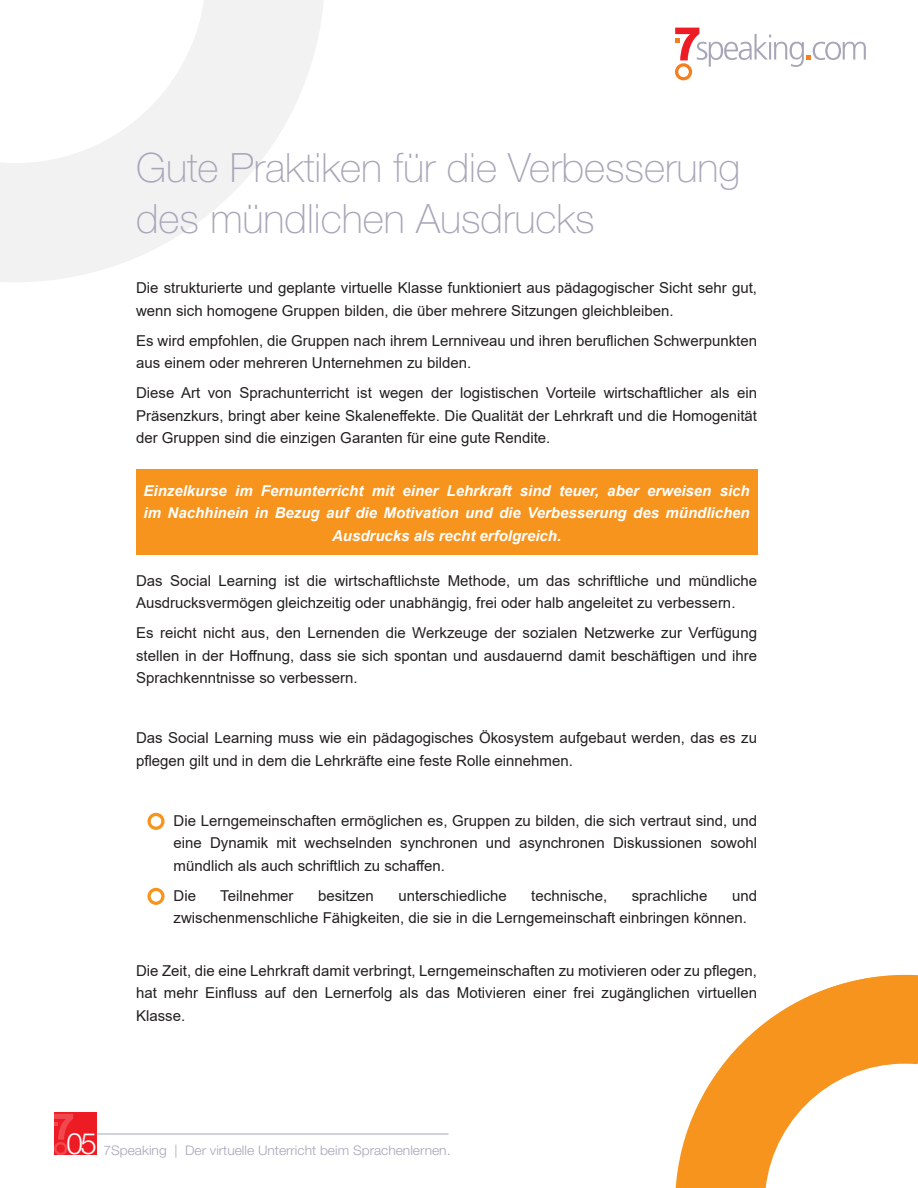
<style>
.page{position:relative;width:918px;height:1188px;background:#fff}
.page>*{position:absolute;margin:0;border:0;box-sizing:border-box;transform-origin:0 0}
.t1{font:100 40.5px/51.2px "Helvetica Neue LT Std";color:#a7a6b8}
.t2{font:300 29.55px "Helvetica Neue LT Std";color:#fff}
.t3{font:15px/22.5px "Arial";color:#231f20}
.t4{font:italic 700 15px/22.5px "Arial";color:#fff;text-align:center}
.t5{font:300 13.2px "Helvetica Neue LT Std";color:#a7a6b8;scale:1.05 1}
</style>
<div class="page">
<svg style="left:0;top:0;width:324px;height:282px"></svg>
<div style="left:54px;top:1113px;width:43px;height:42px;background:#ed1c24"></div>
<hr style="left:97px;top:1134px;width:351px;height:1px;background:#a7a6b8">
<svg style="left:675px;top:28px;width:191px;height:52px"></svg>
<svg style="left:54px;top:1114px;width:19px;height:41px"></svg>
<div style="left:136px;top:469px;width:621px;height:86px;background:#f7941d"></div>
<svg style="left:147px;top:813px;width:18px;height:17px"></svg>
<svg style="left:147px;top:888px;width:18px;height:17px"></svg>
<svg style="left:676px;top:975px;width:242px;height:213px"></svg>
<p class="t1" style="left:136px;top:142px;width:606px">Gute Praktiken für die Verbesserung des mündlichen Ausdrucks</p>
<p class="t3" style="left:136px;top:277px;width:623px">Die strukturierte und geplante virtuelle Klasse funktioniert aus pädagogischer Sicht sehr gut, wenn sich homogene Gruppen bilden, die über mehrere Sitzungen gleichbleiben.</p>
<p class="t3" style="left:136px;top:329px;width:622px">Es wird empfohlen, die Gruppen nach ihrem Lernniveau und ihren beruflichen Schwerpunkten aus einem oder mehreren Unternehmen zu bilden.</p>
<p class="t3" style="left:136px;top:382px;width:622px;text-align:justify">Diese Art von Sprachunterricht ist wegen der logistischen Vorteile wirtschaftlicher als ein Präsenzkurs, bringt aber keine Skaleneffekte. Die Qualität der Lehrkraft und die Homogenität der Gruppen sind die einzigen Garanten für eine gute Rendite.</p>
<p class="t4" style="left:144px;top:480px;width:608px">Einzelkurse im Fernunterricht mit einer Lehrkraft sind teuer, aber erweisen sich im Nachhinein in Bezug auf die Motivation und die Verbesserung des mündlichen<br>Ausdrucks als recht erfolgreich.</p>
<p class="t3" style="left:136px;top:569px;width:622px">Das Social Learning ist die wirtschaftlichste Methode, um das schriftliche und mündliche<br>Ausdrucksvermögen gleichzeitig oder unabhängig, frei oder halb angeleitet zu verbessern.</p>
<p class="t3" style="left:136px;top:622px;width:622px;text-align:justify">Es reicht nicht aus, den Lernenden die Werkzeuge der sozialen Netzwerke zur Verfügung stellen in der Hoffnung, dass sie sich spontan und ausdauernd damit beschäftigen und ihre Sprachkenntnisse so verbessern.</p>
<p class="t3" style="left:136px;top:727px;width:622px">Das Social Learning muss wie ein pädagogisches Ökosystem aufgebaut werden, das es zu pflegen gilt und in dem die Lehrkräfte eine feste Rolle einnehmen.</p>
<p class="t3" style="left:174px;top:809px;width:585px;text-align:justify">Die Lerngemeinschaften ermöglichen es, Gruppen zu bilden, die sich vertraut sind, und eine Dynamik mit wechselnden synchronen und asynchronen Diskussionen sowohl mündlich als auch schriftlich zu schaffen.</p>
<p class="t3" style="left:174px;top:884px;width:24px">Die</p>
<p class="t3" style="left:220px;top:884px;width:75px">Teilnehmer</p>
<p class="t3" style="left:318px;top:884px;width:57px">besitzen</p>
<p class="t3" style="left:398px;top:884px;width:110px">unterschiedliche</p>
<p class="t3" style="left:531px;top:884px;width:77px">technische,</p>
<p class="t3" style="left:632px;top:884px;width:77px">sprachliche</p>
<p class="t3" style="left:174px;top:884px;width:585px;text-indent:558px">und zwischenmenschliche Fähigkeiten, die sie in die Lerngemeinschaft einbringen können.</p>
<p class="t3" style="left:136px;top:959px;width:622px;text-align:justify">Die Zeit, die eine Lehrkraft damit verbringt, Lerngemeinschaften zu motivieren oder zu pflegen, hat mehr Einfluss auf den Lernerfolg als das Motivieren einer frei zugänglichen virtuellen Klasse.</p>
<h2 class="t2" style="left:67px;top:1126px;width:32px">05</h2>
<p class="t5" style="left:104px;top:1142px;width:332px">7Speaking | Der virtuelle Unterricht beim Sprachenlernen.</p>
</div>
